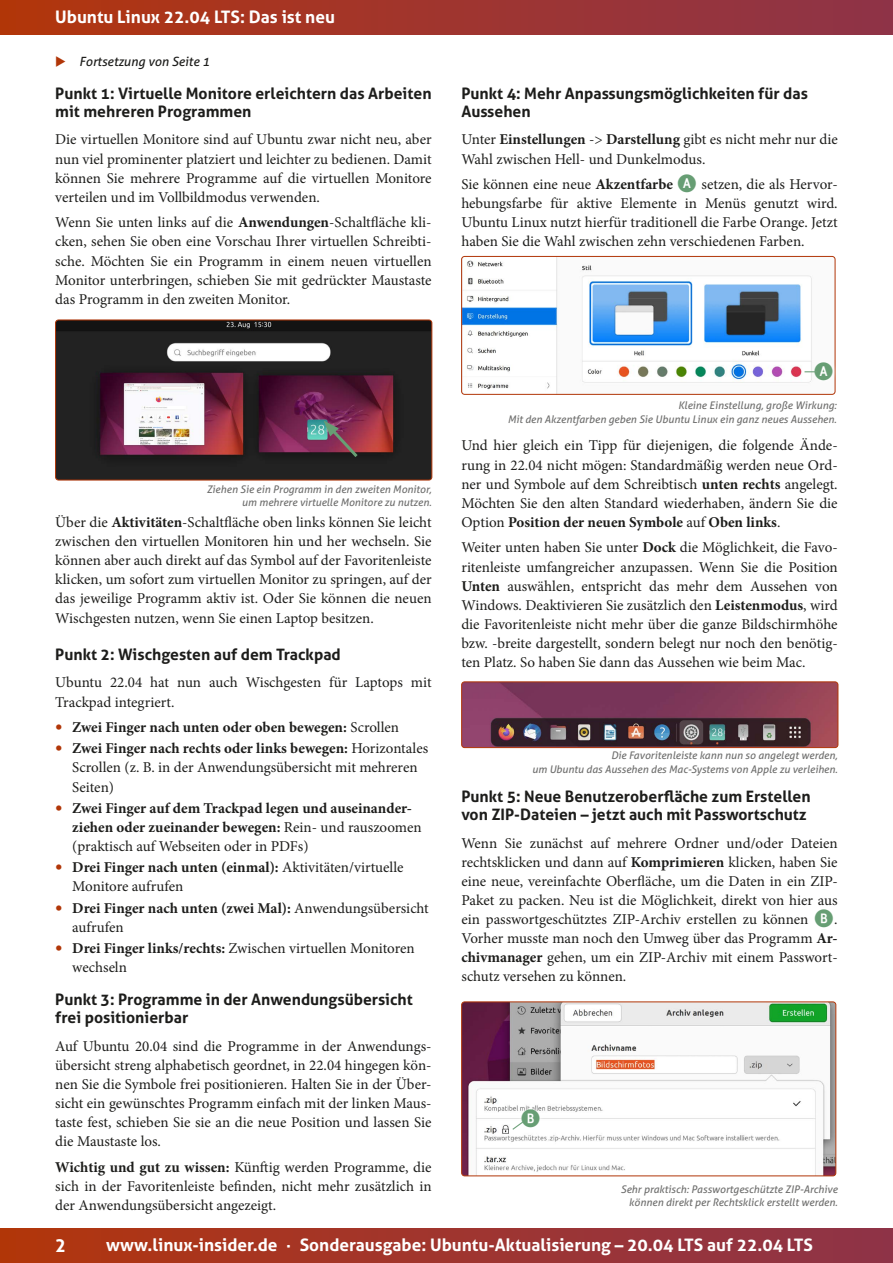
<style>
.page{position:relative;width:893px;height:1263px;background:#fff}
.page>*{position:absolute;margin:0;border:0;box-sizing:border-box;transform-origin:0 0}
.t1{font:700 24px "Fyra Alpha Circle";color:#679e74}
.t2{font:700 18px "Aller";color:#fff}
.t3{font:700 17.25px "Aller";color:#fff}
.t4{font:700 15.75px/18px "Aller";color:#1d1d1b}
.t5{font:15px/19.2px "Minion Pro";color:#1d1d1b;text-align:justify}
.t6{font:700 15px/19.2px "Minion Pro";color:#1d1d1b}
.t7{font:italic 12.75px "Aller";color:#1d1d1b}
.t8{font:italic 10.5px/13.5px "Aller";color:#70706f;text-align:right}
.s1{color:#b13608}
.s2{font-weight:700}
.s3{font-weight:400}
.s4{font-family:"Fyra Alpha Circle";font-weight:700;font-size:24px;color:#679e74}
</style>
<div class="page">
<div style="left:0;top:1229px;width:893px;height:34px;background:linear-gradient(to right,#b2360e,#8e344b)"></div>
<div style="left:0;top:0;width:893px;height:34px;background:linear-gradient(to right,#b2360e,#8e344b)"></div>
<img style="left:57px;top:320px;width:375px;height:160px">
<div style="left:55px;top:320px;width:377px;height:160px;border:1px solid #b13608;border-radius:3px"></div>
<img style="left:463px;top:256px;width:372px;height:137px">
<div style="left:461px;top:256px;width:374px;height:139px;border:1px solid #b13608;border-radius:3px"></div>
<img style="left:463px;top:682px;width:375px;height:66px">
<div style="left:461px;top:682px;width:377px;height:66px;border:1px solid #b13608;border-radius:3px"></div>
<img style="left:463px;top:1002px;width:373px;height:174px">
<div style="left:461px;top:1002px;width:375px;height:174px;border:1px solid #b13608;border-radius:3px"></div>
<svg style="left:324px;top:421px;width:37px;height:39px"></svg>
<div style="left:810px;top:358px;width:27px;height:27px;background:#fff"></div>
<svg style="left:804px;top:371px;width:13px;height:1px"></svg>
<div style="left:517px;top:1105px;width:27px;height:27px;background:#fff"></div>
<svg style="left:511px;top:1120px;width:13px;height:11px"></svg>
<p class="t3" style="left:55px;top:7px;width:281px">Ubuntu Linux 22.04 LTS: Das ist neu</p>
<p class="t7" style="left:55px;top:54px;width:156px"><span class="s1">◆</span> Fortsetzung von Seite 1</p>
<p class="t4" style="left:55px;top:84px;width:378px">Punkt 1: Virtuelle Monitore erleichtern das Arbeiten mit mehreren Programmen</p>
<p class="t5" style="left:55px;top:130px;width:378px">Die virtuellen Monitore sind auf Ubuntu zwar nicht neu, aber nun viel prominenter platziert und leichter zu bedienen. Damit können Sie mehrere Programme auf die virtuellen Monitore verteilen und im Vollbildmodus verwenden.</p>
<p class="t5" style="left:55px;top:213px;width:378px">Wenn Sie unten links auf die <span class="s2">Anwendungen</span>-Schaltfläche kli&shy;cken, sehen Sie oben eine Vorschau Ihrer virtuellen Schreibti&shy;sche. Möchten Sie ein Programm in einem neuen virtuellen Monitor unterbringen, schieben Sie mit gedrückter Maustaste das Programm in den zweiten Monitor.</p>
<p class="t8" style="left:207px;top:482px;width:226px">Ziehen Sie ein Programm in den zweiten Monitor, um mehrere virtuelle Monitore zu nutzen.</p>
<p class="t5" style="left:55px;top:513px;width:378px">Über die <span class="s2">Aktivitäten</span>-Schaltfläche oben links können Sie leicht zwischen den virtuellen Monitoren hin und her wechseln. Sie können aber auch direkt auf das Symbol auf der Favoritenleiste klicken, um sofort zum virtuellen Monitor zu springen, auf der das jeweilige Programm aktiv ist. Oder Sie können die neuen Wischgesten nutzen, wenn Sie einen Laptop besitzen.</p>
<p class="t4" style="left:55px;top:645px;width:287px">Punkt 2: Wischgesten auf dem Trackpad</p>
<p class="t5" style="left:55px;top:673px;width:378px">Ubuntu 22.04 hat nun auch Wischgesten für Laptops mit<br>Trackpad integriert.</p>
<p class="t6" style="left:72px;top:716px;width:357px;line-height:21.3px">Zwei Finger nach unten oder oben bewegen: <span class="s3">Scrollen<br></span>Zwei Finger nach rechts oder links bewegen: <span class="s3">Horizontales</span></p>
<p class="t5" style="left:72px;top:758px;width:347px">Scrollen (z. B. in der Anwendungsübersicht mit mehreren<br>Seiten)</p>
<p class="t6" style="left:72px;top:798px;width:351px">Zwei Finger auf dem Trackpad legen und auseinander&shy;ziehen oder zueinander bewegen: <span class="s3">Rein- und rauszoomen (praktisch auf Webseiten oder in PDFs)</span></p>
<p class="t5" style="left:72px;top:858px;width:333px"><span class="s2">Drei Finger nach unten (einmal):</span> Aktivitäten/virtuelle<br>Monitore aufrufen</p>
<p class="t6" style="left:72px;top:898px;width:358px">Drei Finger nach unten (zwei Mal): <span class="s3">Anwendungsübersicht aufrufen</span></p>
<p class="t5" style="left:72px;top:939px;width:344px"><span class="s2">Drei Finger links/rechts:</span> Zwischen virtuellen Monitoren wechseln</p>
<p class="t4" style="left:55px;top:990px;width:359px">Punkt 3: Programme in der Anwendungsübersicht frei positionierbar</p>
<p class="t5" style="left:55px;top:1036px;width:378px">Auf Ubuntu 20.04 sind die Programme in der Anwendungs&shy;übersicht streng alphabetisch geordnet, in 22.04 hingegen kön&shy;nen Sie die Symbole frei positionieren. Halten Sie in der Über&shy;sicht ein gewünschtes Programm einfach mit der linken Maus&shy;taste fest, schieben Sie sie an die neue Position und lassen Sie die Maustaste los.</p>
<p class="t5" style="left:55px;top:1157px;width:378px"><span class="s2">Wichtig und gut zu wissen:</span> Künftig werden Programme, die sich in der Favoritenleiste befinden, nicht mehr zusätzlich in der Anwendungsübersicht angezeigt.</p>
<p class="t4" style="left:461px;top:84px;width:348px">Punkt 4: Mehr Anpassungsmöglichkeiten für das<br>Aussehen</p>
<p class="t5" style="left:461px;top:130px;width:378px">Unter <span class="s2">Einstellungen</span> -&gt; <span class="s2">Darstellung</span> gibt es nicht mehr nur die<br>Wahl zwischen Hell- und Dunkelmodus.</p>
<p class="t5" style="left:461px;top:175px;width:378px">Sie können eine neue <span class="s2">Akzentfarbe</span> <span class="s4">a</span> setzen, die als Hervor&shy;hebungsfarbe für aktive Elemente in Menüs genutzt wird.<br>Ubuntu Linux nutzt hierfür traditionell die Farbe Orange. Jetzt haben Sie die Wahl zwischen zehn verschiedenen Farben.</p>
<h1 class="t1" style="left:814px;top:358px;width:21px">a</h1>
<p class="t8" style="left:508px;top:399px;width:330px">Kleine Einstellung, große Wirkung:<br>Mit den Akzentfarben geben Sie Ubuntu Linux ein ganz neues Aussehen.</p>
<p class="t5" style="left:461px;top:436px;width:378px">Und hier gleich ein Tipp für diejenigen, die folgende Ände&shy;rung in 22.04 nicht mögen: Standardmäßig werden neue Ord&shy;ner und Symbole auf dem Schreibtisch <span class="s2">unten rechts</span> angelegt.<br>Möchten Sie den alten Standard wiederhaben, ändern Sie die Option <span class="s2">Position der neuen Symbole</span> auf <span class="s2">Oben links</span>.</p>
<p class="t5" style="left:461px;top:538px;width:378px">Weiter unten haben Sie unter <span class="s2">Dock</span> die Möglichkeit, die Favo&shy;ritenleiste umfangreicher anzupassen. Wenn Sie die Position <span class="s2">Unten</span> auswählen, entspricht das mehr dem Aussehen von Windows. Deaktivieren Sie zusätzlich den <span class="s2">Leistenmodus</span>, wird die Favoritenleiste nicht mehr über die ganze Bildschirmhöhe bzw. -breite dargestellt, sondern belegt nur noch den benötig&shy;ten Platz. So haben Sie dann das Aussehen wie beim Mac.</p>
<p class="t8" style="left:532px;top:748px;width:307px">Die Favoritenleiste kann nun so angelegt werden,<br>um Ubuntu das Aussehen des Mac-Systems von Apple zu verleihen.</p>
<p class="t4" style="left:461px;top:787px;width:351px">Punkt 5: Neue Benutzeroberfläche zum Erstellen von ZIP-Dateien – jetzt auch mit Passwortschutz</p>
<p class="t5" style="left:461px;top:833px;width:378px">Wenn Sie zunächst auf mehrere Ordner und/oder Dateien rechtsklicken und dann auf <span class="s2">Komprimieren</span> klicken, haben Sie eine neue, vereinfachte Oberfläche, um die Daten in ein ZIP-Paket zu packen. Neu ist die Möglichkeit, direkt von hier aus ein passwortgeschütztes ZIP-Archiv erstellen zu können <span class="s4">b</span>.<br>Vorher musste man noch den Umweg über das Programm <span class="s2">Ar&shy;chivmanager</span> gehen, um ein ZIP-Archiv mit einem Passwort&shy;schutz versehen zu können.</p>
<h1 class="t1" style="left:521px;top:1105px;width:21px">b</h1>
<p class="t8" style="left:621px;top:1182px;width:218px">Sehr praktisch: Passwortgeschützte ZIP-Archive können direkt per Rechtsklick erstellt werden.</p>
<p class="t2" style="left:55px;top:1235px;width:12px">2</p>
<p class="t3" style="left:106px;top:1234px;width:708px">www.linux-insider.de · Sonderausgabe: Ubuntu-Aktualisierung – 20.04 LTS auf 22.04 LTS</p>
</div>
